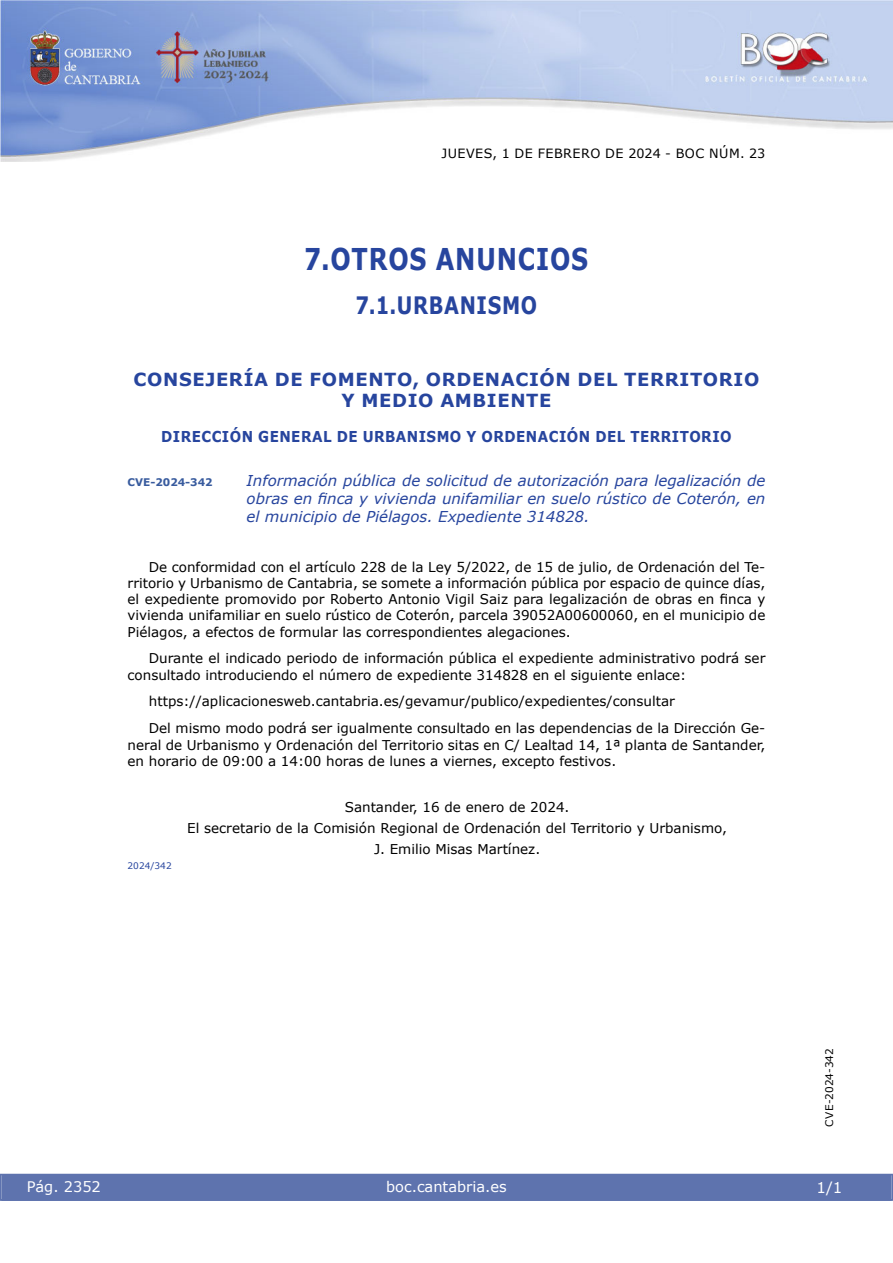
<style>
.page{position:relative;width:893px;height:1263px;background:#fff}
.page>*{position:absolute;margin:0;border:0;box-sizing:border-box;transform-origin:0 0}
.Titulo_sec{font:700 30px "Verdana";letter-spacing:.035em;color:#27459e;scale:.8 1}
.Sub_Seccion{font:700 24px "Verdana";letter-spacing:.035em;color:#27459e;scale:.8 1}
.emisor_text{font:700 18px/21px "Verdana";letter-spacing:.035em;color:#27459e;text-align:center}
.Titulo_text{font:15px/18px "Verdana Italic 2";color:#27459e;text-align:justify}
.unidad_text{font:700 15px "Verdana";letter-spacing:.035em;color:#27459e;scale:.9 1}
.t1{font:15px "Verdana 2";color:#fff}
.t2{font:14.55px "Verdana 2";color:#fff}
.inicio_de_parrafo{font:13.5px/16.2px "Verdana 2";color:#000;text-align:justify}
.center{font:13.5px "Verdana 2";color:#000}
.t3{font:12.75px "Verdana 2";letter-spacing:.035em;color:#000}
.t4{font:10.5px "Verdana 2";color:#000}
.Titulo_text-2{font:700 10.5px "Verdana";color:#385b9e}
.numero_exp{font:9px "Verdana 2";color:#27459e}
.s1{font-family:"Verdana";font-style:italic}
.s2{font-family:"Verdana"}
</style>
<div class="page">
<img style="left:0;top:0;width:893px;height:161px">
<div style="left:1px;top:1174px;width:890px;height:27px;background:#5e73ae"></div>
<p class="t3" style="left:441px;top:144px;width:325px">JUEVES, 1 DE FEBRERO DE 2024 - BOC NÚM. 23</p>
<h2 class="Titulo_sec" style="left:304px;top:238px;width:357px">7.OTROS ANUNCIOS</h2>
<h3 class="Sub_Seccion" style="left:355px;top:288px;width:229px">7.1.URBANISMO</h3>
<h4 class="emisor_text" style="left:134px;top:369px;width:627px">CONSEJERÍA DE FOMENTO, ORDENACIÓN DEL TERRITORIO<br>Y MEDIO AMBIENTE</h4>
<h5 class="unidad_text" style="left:161px;top:426px;width:635px">DIRECCIÓN GENERAL DE URBANISMO Y ORDENACIÓN DEL TERRITORIO</h5>
<p class="Titulo_text-2" style="left:128px;top:474px;width:87px">CVE-2024-342</p>
<p class="Titulo_text" style="left:247px;top:471px;width:520px">Información pública de solicitud de autorización para legalización de <span class="s1">obras en finca y vivienda unifamiliar en suelo rústico de Coterón, en </span>el municipio de Piélagos. Expediente 314828.</p>
<p class="inicio_de_parrafo" style="left:128px;top:559px;width:639px;text-indent:21px">De conformidad con el artículo 228 de la Ley 5/2022, de 15 de julio, de Ordenación del Te&shy;rritorio y Urbanismo de Cantabria, se somete a información pública por espacio de quince días, <span class="s2">el expediente promovido por Roberto Antonio Vigil Saiz para legalización de obras en finca y </span>vivienda unifamiliar en suelo rústico de Coterón, parcela 39052A00600060, en el municipio de Piélagos, a efectos de formular las correspondientes alegaciones.</p>
<p class="inicio_de_parrafo" style="left:128px;top:650px;width:639px;text-indent:21px">Durante el indicado periodo de información pública el expediente administrativo podrá ser consultado introduciendo el número de expediente 314828 en el siguiente enlace:</p>
<p class="inicio_de_parrafo" style="left:149px;top:693px;width:528px">https://aplicacionesweb.cantabria.es/gevamur/publico/expedientes/consultar</p>
<p class="inicio_de_parrafo" style="left:128px;top:720px;width:639px;text-indent:21px">Del mismo modo podrá ser igualmente consultado en las dependencias de la Dirección Ge&shy;neral de Urbanismo y Ordenación del Territorio sitas en C/ Lealtad 14, 1ª planta de Santander, en horario de 09:00 a 14:00 horas de lunes a viernes, excepto festivos.</p>
<p class="center" style="left:345px;top:797px;width:226px">Santander, 16 de enero de 2024.</p>
<p class="center" style="left:187px;top:818px;width:541px">El secretario de la Comisión Regional de Ordenación del Territorio y Urbanismo,</p>
<p class="center" style="left:374px;top:839px;width:168px">J. Emilio Misas Martínez.</p>
<p class="numero_exp" style="left:128px;top:860px;width:46px">2024/342</p>
<p class="t2" style="left:27px;top:1177px;width:76px">Pág. 2352</p>
<p class="t2" style="left:386px;top:1177px;width:122px">boc.cantabria.es</p>
<p class="t4" style="left:822px;top:1126px;width:80px;rotate:-90deg">CVE-2024-342</p>
<p class="t1" style="left:816px;top:1177px;width:27px">1/1</p>
</div>
